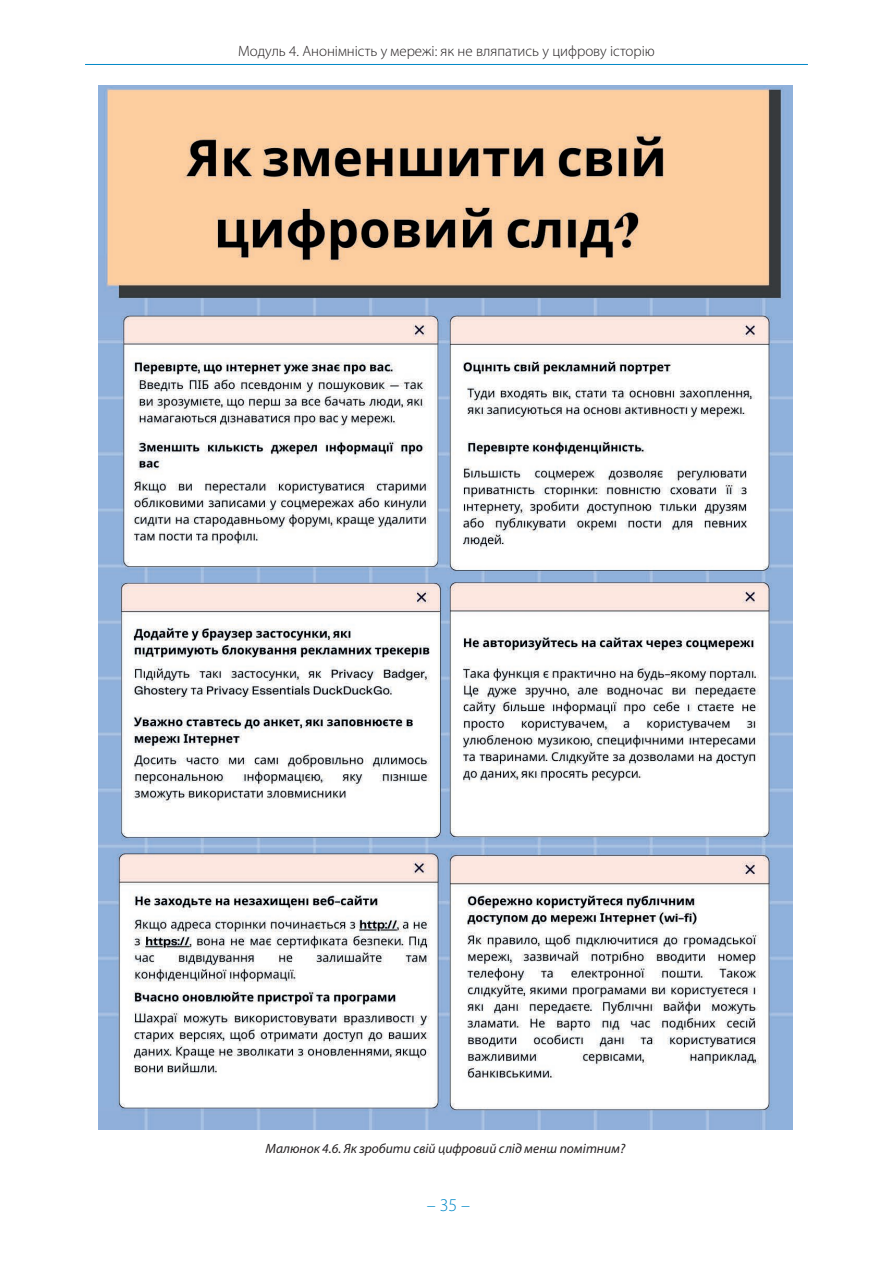
<style>
.page{position:relative;width:893px;height:1263px;background:#fff}
.page>*{position:absolute;margin:0;border:0;box-sizing:border-box;transform-origin:0 0}
.t1{font:300 18px "Myriad Pro";color:#0088c7}
.t2{font:300 15px "Myriad Pro";color:#231f20}
.t3{font:italic 13.5px "Myriad Pro";color:#231f20}
</style>
<div class="page">
<hr style="left:85px;top:64px;width:723px;height:1px;background:#0088c7">
<img style="left:98px;top:85px;width:695px;height:1044px">
<p class="t2" style="left:238px;top:42px;width:418px">Модуль 4. Анонімність у мережі: як не вляпатись у цифрову історію</p>
<p class="t3" style="left:265px;top:1141px;width:361px">Малюнок 4.6. Як зробити свій цифровий слід менш помітним?</p>
<p class="t1" style="left:427px;top:1195px;width:45px">– 35 –</p>
</div>
